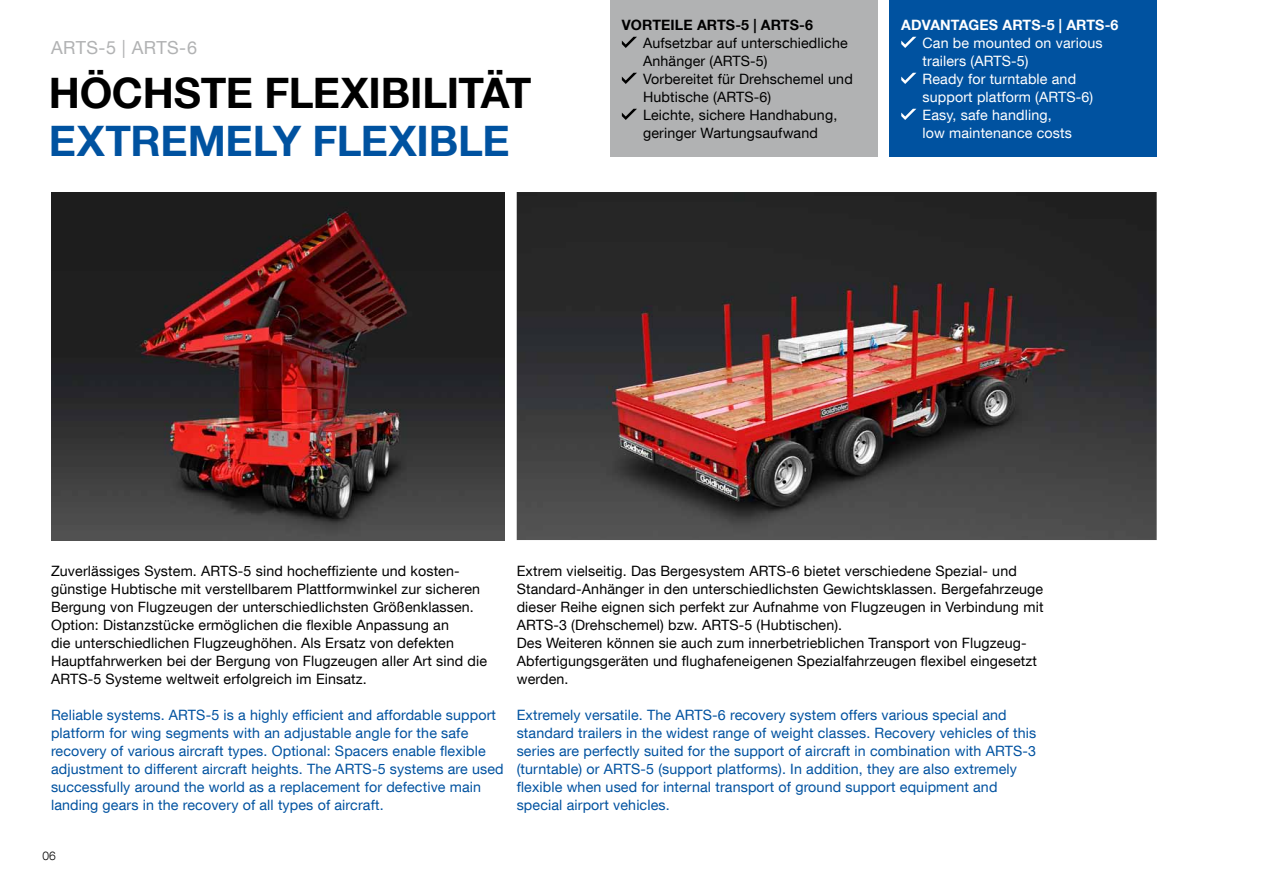
<style>
.page{position:relative;width:1263px;height:893px;background:#fff}
.page>*{position:absolute;margin:0;border:0;box-sizing:border-box;transform-origin:0 0}
.t1{font:700 42px "Helvetica Neue LT Com";letter-spacing:-.01em;color:#000}
.t2{font:700 42px "Helvetica Neue LT Com";letter-spacing:-.005em;color:#0052a0}
.t3{font:18px "Helvetica Neue LT Com";letter-spacing:.02em;color:#b1b2b3}
.t4{font:14.25px/18px "Helvetica Neue LT Com";letter-spacing:.01em;color:#000}
.t5{font:14.25px/18px "Helvetica Neue LT Com";letter-spacing:.01em;color:#0052a0}
.t6{font:14.25px/18px "Helvetica Neue LT Com";letter-spacing:.01em;color:#fff}
.t7{font:700 14.25px "Helvetica Neue LT Com";letter-spacing:.01em;color:#fff}
.t8{font:700 14.25px "Helvetica Neue LT Com";letter-spacing:.01em;color:#000}
.t9{font:300 12px "Helvetica Neue LT Com";color:#000}
</style>
<div class="page">
<img style="left:51px;top:192px;width:454px;height:348px">
<img style="left:517px;top:192px;width:640px;height:348px">
<div style="left:889px;top:0;width:268px;height:156px;background:#0052a0"></div>
<svg style="left:901px;top:37px;width:15px;height:11px"></svg>
<svg style="left:901px;top:73px;width:15px;height:11px"></svg>
<svg style="left:901px;top:109px;width:15px;height:11px"></svg>
<div style="left:610px;top:0;width:267px;height:156px;background:#b1b2b3"></div>
<svg style="left:622px;top:37px;width:15px;height:11px"></svg>
<svg style="left:622px;top:73px;width:15px;height:11px"></svg>
<svg style="left:622px;top:109px;width:15px;height:11px"></svg>
<p class="t3" style="left:51px;top:36px;width:148px">ARTS-5 | ARTS-6</p>
<h1 class="t1" style="left:49px;top:67px;width:484px">HÖCHSTE FLEXIBILITÄT</h1>
<h1 class="t2" style="left:49px;top:115px;width:462px">EXTREMELY FLEXIBLE</h1>
<p class="t8" style="left:622px;top:16px;width:193px">VORTEILE ARTS-5 | ARTS-6</p>
<p class="t4" style="left:643px;top:34px;width:211px">Aufsetzbar auf unterschiedliche<br>Anhänger (ARTS-5)<br>Vorbereitet für Drehschemel und<br>Hubtische (ARTS-6)<br>Leichte, sichere Handhabung, geringer Wartungsaufwand</p>
<p class="t7" style="left:901px;top:16px;width:219px">ADVANTAG ES ARTS-5 | ARTS-6</p>
<p class="t6" style="left:922px;top:34px;width:182px">Can be mounted on various trailers (ARTS-5)<br>Ready for turntable and support platform (ARTS-6)<br>Easy, safe handling,<br>low maintenance costs</p>
<p class="t4" style="left:51px;top:562px;width:437px">Zuverlässiges System. ARTS-5 sind hocheffiziente und kosten&shy;günstige Hubtische mit verstellbarem Plattformwinkel zur sicheren Bergung von Flugzeugen der unterschiedlichsten Größenklassen.<br>Option: Distanzstücke ermöglichen die flexible Anpassung an<br>die unterschiedlichen Flugzeughöhen. Als Ersatz von defekten Hauptfahrwerken bei der Bergung von Flugzeugen aller Art sind die ARTS-5 Systeme weltweit erfolgreich im Einsatz.</p>
<p class="t5" style="left:51px;top:706px;width:454px">Reliable systems. ARTS-5 is a highly efficient and affordable support platform for wing segments with an adjustable angle for the safe recovery of various aircraft types. Optional: Spacers enable flexible adjustment to different aircraft heights. The ARTS-5 systems are used successfully around the world as a replacement for defective main landing gears in the recovery of all types of aircraft.</p>
<p class="t4" style="left:517px;top:562px;width:528px">Extrem vielseitig. Das Bergesystem ARTS-6 bietet verschiedene Spezial- und Standard-Anhänger in den unterschiedlichsten Gewichtsklassen. Bergefahrzeuge dieser Reihe eignen sich perfekt zur Aufnahme von Flugzeugen in Verbindung mit ARTS-3 (Drehschemel) bzw. ARTS-5 (Hubtischen).<br>Des Weiteren können sie auch zum innerbetrieblichen Transport von Flugzeug-Abfertigungsgeräten und flughafeneigenen Spezialfahrzeugen flexibel eingesetzt werden.</p>
<p class="t5" style="left:517px;top:706px;width:521px">Extremely versatile. The ARTS-6 recovery system offers various special and standard trailers in the widest range of weight classes. Recovery vehicles of this series are perfectly suited for the support of aircraft in combination with ARTS-3 (turntable) or ARTS-5 (support platforms). In addition, they are also extremely flexible when used for internal transport of ground support equipment and special airport vehicles.</p>
<p class="t9" style="left:43px;top:848px;width:15px">06</p>
</div>
